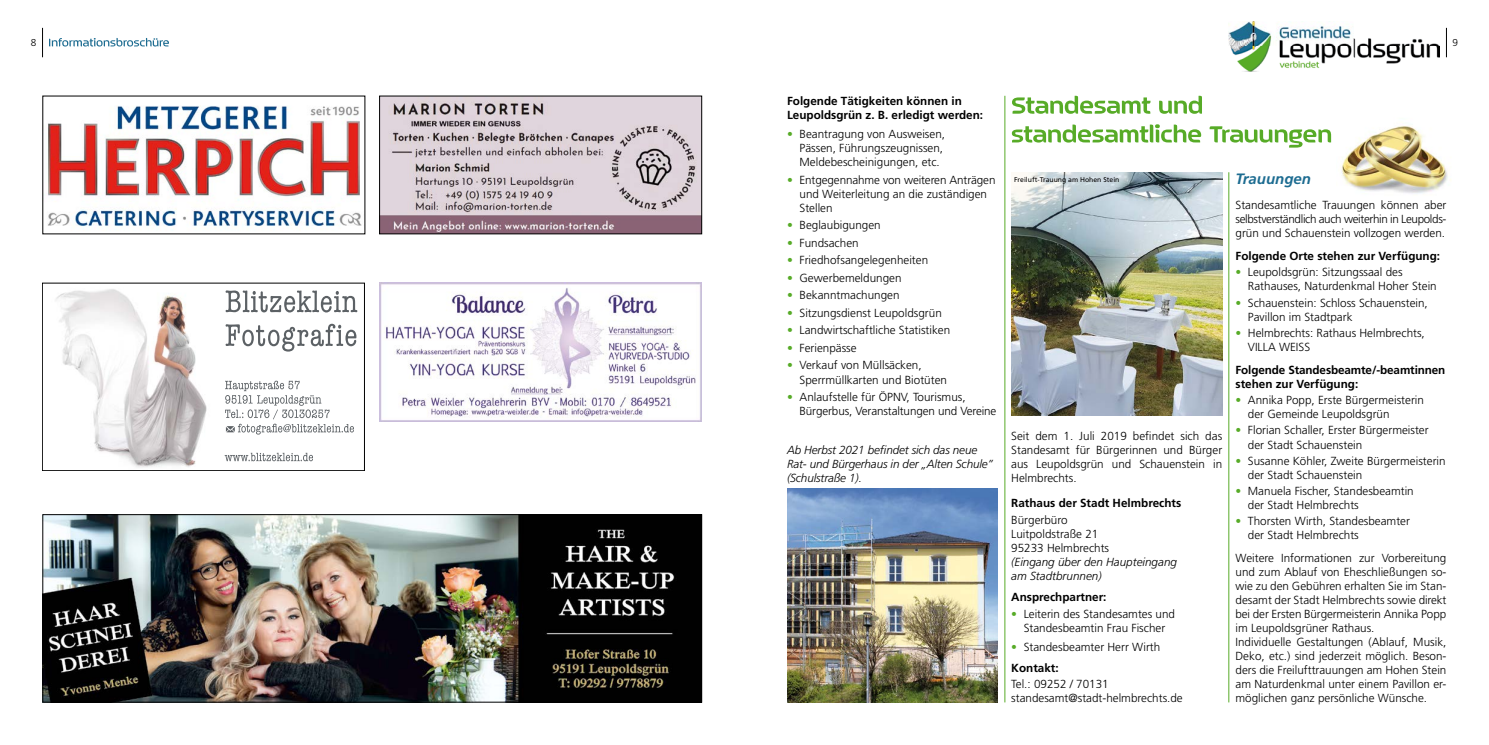
<style>
.page{position:relative;width:1489px;height:745px;background:#fff}
.page>*{position:absolute;margin:0;border:0;box-sizing:border-box;transform-origin:0 0}
.t1{font:italic 700 15px "Frutiger";color:#1d6c91}
.t2{font:300 11.75px/14px "Frutiger";color:#000}
.t3{font:700 11.75px/14.1px "Frutiger";color:#000}
.t4{font:italic 300 11.75px/14px "Frutiger";letter-spacing:-.01em;color:#000}
.t5{font:300 10px "Frutiger";color:#000}
.t6{font:6.88px "Frutiger";color:#000}
.s1{color:#57ab27}
.s2{font-weight:700}
</style>
<div class="page">
<img style="left:1342px;top:126px;width:109px;height:68px">
<img style="left:787px;top:488px;width:210px;height:214px">
<hr style="left:1004px;top:96px;width:1px;height:606px;background:#57ab27">
<hr style="left:1228px;top:172px;width:1px;height:530px;background:#57ab27">
<svg style="left:1011px;top:124px;width:319px;height:23px"></svg>
<svg style="left:1012px;top:96px;width:189px;height:18px"></svg>
<img style="left:1011px;top:172px;width:211px;height:243px">
<img style="left:45px;top:516px;width:655px;height:184px">
<div style="left:43px;top:514px;width:659px;height:188px;border:1px solid #000"></div>
<img style="left:56px;top:289px;width:302px;height:178px">
<div style="left:42px;top:283px;width:323px;height:187px;border:1px solid #000"></div>
<svg style="left:225px;top:452px;width:88px;height:9px"></svg>
<svg style="left:225px;top:380px;width:129px;height:54px"></svg>
<svg style="left:225px;top:323px;width:131px;height:28px"></svg>
<svg style="left:225px;top:290px;width:132px;height:22px"></svg>
<img style="left:48px;top:106px;width:314px;height:124px">
<img style="left:381px;top:98px;width:319px;height:134px">
<div style="left:379px;top:96px;width:323px;height:138px;border:1px solid #000"></div>
<img style="left:379px;top:283px;width:323px;height:138px">
<svg style="left:49px;top:38px;width:120px;height:9px"></svg>
<svg style="left:1445px;top:28px;width:1px;height:29px"></svg>
<svg style="left:42px;top:28px;width:1px;height:29px"></svg>
<img style="left:1228px;top:21px;width:211px;height:50px">
<p class="t5" style="left:31px;top:37px;width:7px">8</p>
<p class="t5" style="left:1452px;top:37px;width:7px">9</p>
<p class="t3" style="left:787px;top:94px;width:197px">Folgende Tätigkeiten können in<br>Leupoldsgrün z. B. erledigt werden:</p>
<p class="t2" style="left:799px;top:126px;width:147px;text-indent:-12px"><span class="s1">•</span> Beantragung von Ausweisen,<br>Pässen, Führungszeugnissen,<br>Meldebescheinigungen, etc.</p>
<p class="t2" style="left:799px;top:172px;width:197px;text-indent:-12px"><span class="s1">•</span> Entgegennahme von weiteren Anträgen und Weiterleitung an die zuständigen<br>Stellen</p>
<p class="t2" style="left:787px;top:218px;width:95px"><span class="s1">•</span> Beglaubigungen</p>
<p class="t2" style="left:787px;top:235px;width:73px"><span class="s1">•</span> Fundsachen</p>
<p class="t2" style="left:787px;top:253px;width:143px"><span class="s1">•</span> Friedhofsangelegenheiten</p>
<p class="t2" style="left:787px;top:270px;width:116px"><span class="s1">•</span> Gewerbemeldungen</p>
<p class="t2" style="left:787px;top:288px;width:114px"><span class="s1">•</span> Bekanntmachungen</p>
<p class="t2" style="left:787px;top:305px;width:156px"><span class="s1">•</span> Sitzungsdienst Leupoldsgrün</p>
<p class="t2" style="left:787px;top:323px;width:165px"><span class="s1">•</span> Landwirtschaftliche Statistiken</p>
<p class="t2" style="left:787px;top:340px;width:71px"><span class="s1">•</span> Ferienpässe</p>
<p class="t2" style="left:799px;top:358px;width:149px;text-indent:-12px"><span class="s1">•</span> Verkauf von Müllsäcken,<br>Sperrmüllkarten und Biotüten</p>
<p class="t2" style="left:799px;top:389px;width:198px;text-indent:-12px"><span class="s1">•</span> Anlaufstelle für ÖPNV, Tourismus,<br>Bürgerbus, Veranstaltungen und Vereine</p>
<p class="t4" style="left:787px;top:443px;width:207px">Ab Herbst 2021 befindet sich das neue<br>Rat- und Bürgerhaus in der „Alten Schule” (Schulstraße 1).</p>
<p class="t6" style="left:1014px;top:175px;width:107px">Freiluft-Trauung am Hohen Stein</p>
<p class="t2" style="left:1011px;top:428px;width:212px;text-align:justify">Seit dem 1. Juli 2019 befindet sich das Standesamt für Bürgerinnen und Bürger aus Leupoldsgrün und Schauenstein in Helmbrechts.</p>
<p class="t3" style="left:1011px;top:496px;width:171px">Rathaus der Stadt Helmbrechts</p>
<p class="t2" style="left:1011px;top:512px;width:99px">Bürgerbüro<br>Luitpoldstraße 21<br>95233 Helmbrechts</p>
<p class="t4" style="left:1011px;top:554px;width:167px">(Eingang über den Haupteingang am Stadtbrunnen)</p>
<p class="t3" style="left:1011px;top:589px;width:97px">Ansprechpartner:</p>
<p class="t2" style="left:1011px;top:606px;width:165px;text-align:center"><span class="s1">•</span> Leiterin des Standesamtes und<br>Standesbeamtin Frau Fischer</p>
<p class="t2" style="left:1011px;top:635px;width:151px;line-height:21.5px"><span class="s1">•</span> Standesbeamter Herr Wirth<br><span class="s2">Kontakt:</span></p>
<p class="t2" style="left:1011px;top:676px;width:173px">Tel.: 09252 / 70131 standesamt@stadt-helmbrechts.de</p>
<p class="t1" style="left:1235px;top:170px;width:77px">Trauungen</p>
<p class="t2" style="left:1235px;top:198px;width:212px;text-align:justify">Standesamtliche Trauungen können aber selbstverständlich auch weiterhin in Leupolds&shy;grün und Schauenstein vollzogen werden.</p>
<p class="t3" style="left:1235px;top:249px;width:206px">Folgende Orte stehen zur Verfügung:</p>
<p class="t2" style="left:1247px;top:265px;width:190px;text-indent:-12px"><span class="s1">•</span> Leupoldsgrün: Sitzungssaal des<br>Rathauses, Naturdenkmal Hoher Stein</p>
<p class="t2" style="left:1247px;top:295px;width:181px;text-indent:-12px"><span class="s1">•</span> Schauenstein: Schloss Schauenstein,<br>Pavillon im Stadtpark</p>
<p class="t2" style="left:1247px;top:326px;width:178px;text-indent:-12px"><span class="s1">•</span> Helmbrechts: Rathaus Helmbrechts,<br>VILLA WEISS</p>
<p class="t3" style="left:1235px;top:362px;width:211px">Folgende Standesbeamte/-beamtinnen stehen zur Verfügung:</p>
<p class="t2" style="left:1247px;top:393px;width:177px;text-indent:-12px"><span class="s1">•</span> Annika Popp, Erste Bürgermeisterin der Gemeinde Leupoldsgrün</p>
<p class="t2" style="left:1247px;top:423px;width:182px;text-indent:-12px"><span class="s1">•</span> Florian Schaller, Erster Bürgermeister der Stadt Schauenstein</p>
<p class="t2" style="left:1247px;top:453px;width:199px;text-indent:-12px"><span class="s1">•</span> Susanne Köhler, Zweite Bürgermeisterin der Stadt Schauenstein</p>
<p class="t2" style="left:1247px;top:483px;width:167px;text-indent:-12px"><span class="s1">•</span> Manuela Fischer, Standesbeamtin der Stadt Helmbrechts</p>
<p class="t2" style="left:1247px;top:514px;width:163px;text-indent:-12px"><span class="s1">•</span> Thorsten Wirth, Standesbeamter der Stadt Helmbrechts</p>
<p class="t2" style="left:1235px;top:550px;width:212px">Weitere Informationen zur Vorbereitung und zum Ablauf von Eheschließungen so&shy;wie zu den Gebühren erhalten Sie im Stan&shy;desamt der Stadt Helmbrechts sowie direkt bei der Ersten Bürgermeisterin Annika Popp im Leupoldsgrüner Rathaus.<br>Individuelle Gestaltungen (Ablauf, Musik, Deko, etc.) sind jederzeit möglich. Beson&shy;ders die Freilufttrauungen am Hohen Stein am Naturdenkmal unter einem Pavillon er&shy;möglichen ganz persönliche Wünsche.</p>
</div>
